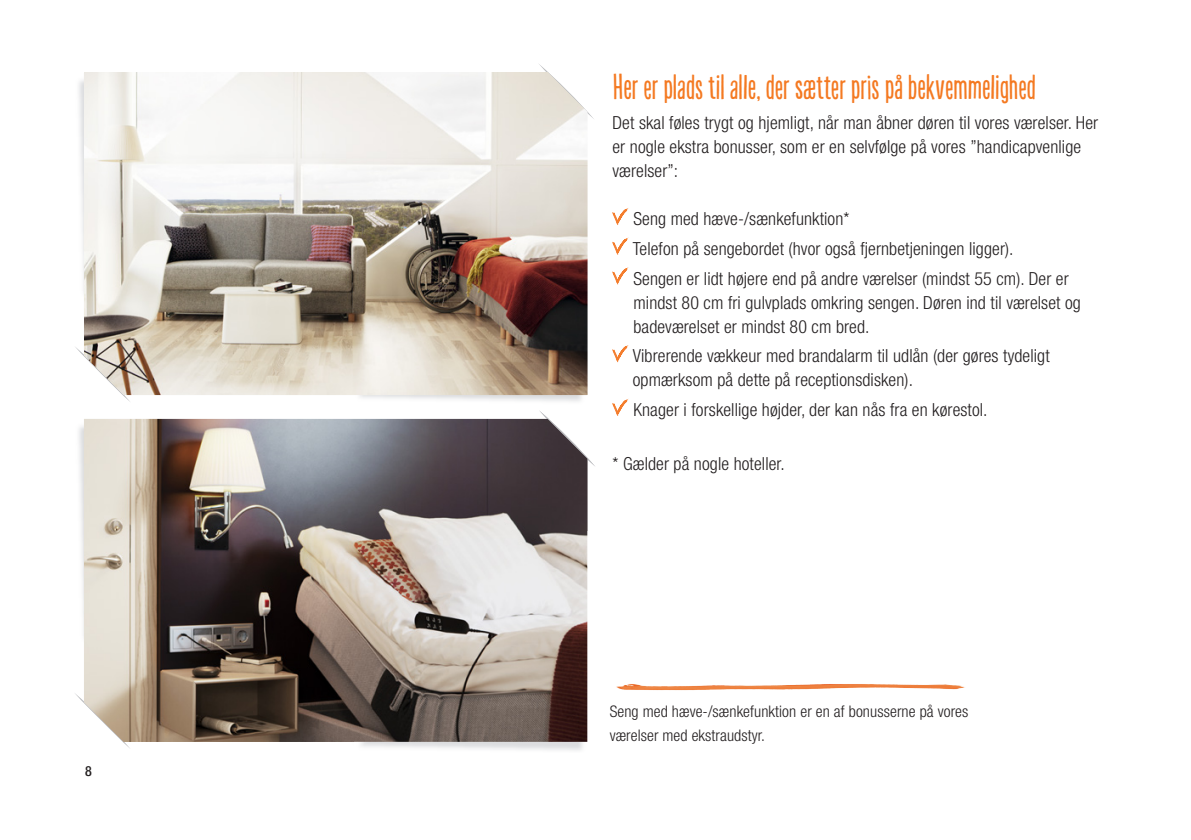
<style>
.page{position:relative;width:1191px;height:840px;background:#fff}
.page>*{position:absolute;margin:0;border:0;box-sizing:border-box;transform-origin:0 0}
.t1{font:34px "Populaire For Scandic";color:#f47921}
.t2{font:300 condensed 18px/24px "Helvetica Neue LT Std";letter-spacing:.005em;color:#231f20}
.t3{font:300 condensed 16px/24px "Helvetica Neue LT Std";letter-spacing:.005em;color:#231f20}
.t4{font:500 condensed 14px "Helvetica Neue LT Std";color:#231f20}
</style>
<div class="page">
<img style="left:79px;top:426px;width:5px;height:210px">
<svg style="left:539px;top:64px;width:55px;height:55px"></svg>
<svg style="left:75px;top:347px;width:56px;height:55px"></svg>
<svg style="left:75px;top:693px;width:56px;height:55px"></svg>
<img style="left:84px;top:72px;width:503px;height:323px">
<img style="left:84px;top:418px;width:455px;height:323px">
<img style="left:616px;top:684px;width:349px;height:7px">
<svg style="left:539px;top:206px;width:90px;height:325px"></svg>
<img style="left:355px;top:531px;width:233px;height:220px">
<p class="t4" style="left:85px;top:761px;width:8px">8</p>
<h1 class="t1" style="left:612px;top:68px;width:425px">Her er plads til alle, der sætter pris på bekvemmelighed</h1>
<p class="t2" style="left:612px;top:110px;width:487px">Det skal føles trygt og hjemligt, når man åbner døren til vores værelser. Her er nogle ekstra bonusser, som er en selvfølge på vores ”handicapvenlige værelser”:</p>
<p class="t2" style="left:633px;top:204px;width:437px;line-height:29.6px">Seng med hæve-/sænkefunktion*<br>Telefon på sengebordet (hvor også fjernbetjeningen ligger).<br>Sengen er lidt højere end på andre værelser (mindst 55 cm). Der er</p>
<p class="t2" style="left:633px;top:290px;width:449px">mindst 80 cm fri gulvplads omkring sengen. Døren ind til værelset og badeværelset er mindst 80 cm bred.</p>
<p class="t2" style="left:633px;top:343px;width:418px">Vibrerende vækkeur med brandalarm til udlån (der gøres tydeligt opmærksom på dette på receptionsdisken).</p>
<p class="t2" style="left:633px;top:397px;width:356px">Knager i forskellige højder, der kan nås fra en kørestol.</p>
<p class="t2" style="left:612px;top:451px;width:174px">* Gælder på nogle hoteller.</p>
<p class="t3" style="left:609px;top:699px;width:360px">Seng med hæve-/sænkefunktion er en af bonusserne på vores værelser med ekstraudstyr.</p>
</div>
